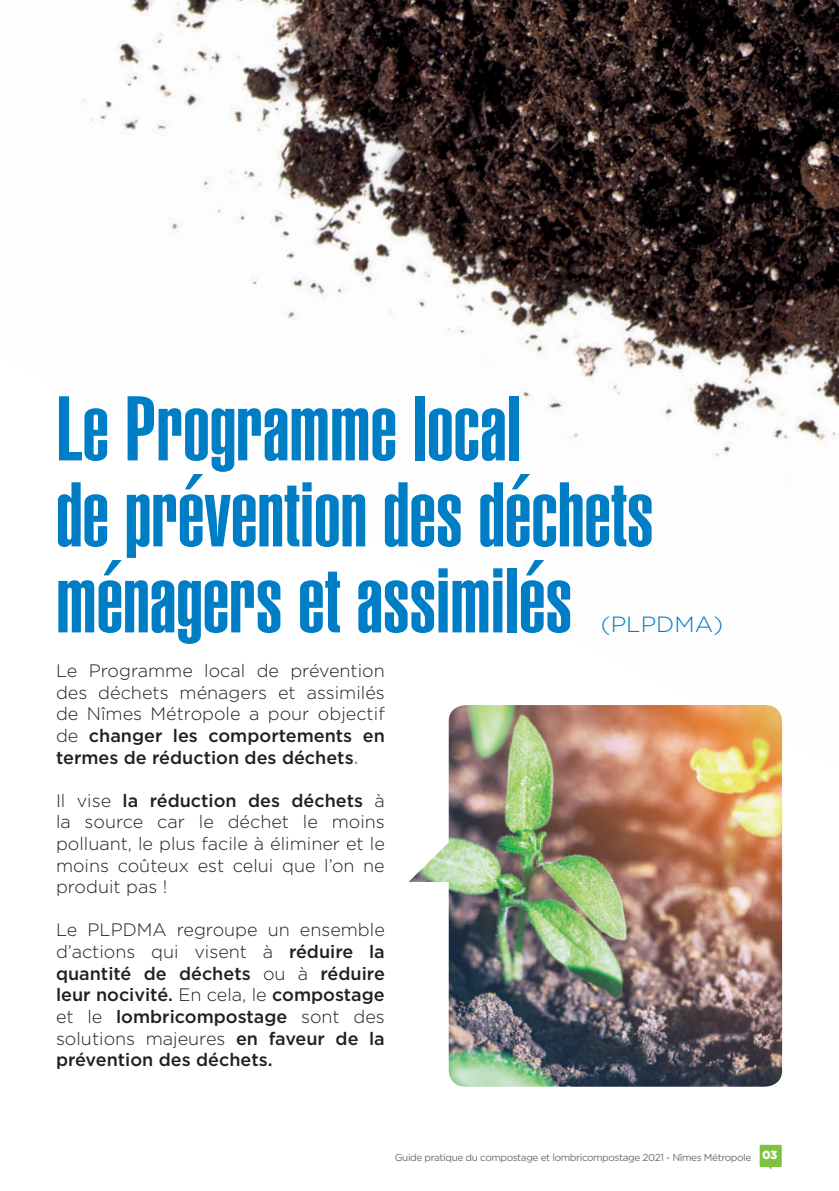
<style>
.page{position:relative;width:839px;height:1191px;background:#fff}
.page>*{position:absolute;margin:0;border:0;box-sizing:border-box;transform-origin:0 0}
.t1{font:900 extra-condensed 90px/86px "Helvetica";color:#007ec5;scale:1.06 1}
.t2{font:300 22px "Gotham";color:#007ec5;scale:1.06 1}
.t3{font:300 18px/21.6px "Gotham";color:#231f20;text-align:justify}
.t4{font:500 18px/21.6px "Gotham";color:#231f20;text-align:justify}
.t5{font:10px "Gotham";letter-spacing:-.04em;color:#6c6d70}
.s1{font-weight:500}
.s2{font-weight:500;color:#7fc241}
.s3{font-weight:300}
</style>
<div class="page">
<img style="left:82px;top:0;width:757px;height:784px">
<svg style="left:760px;top:1145px;width:22px;height:24px"></svg>
<img style="left:409px;top:705px;width:373px;height:381px">
<h1 class="t1" style="left:56px;top:385px;width:565px">Le Programme local<br>de prévention des déchets ménagers et assimilés</h1>
<p class="t2" style="left:601px;top:611px;width:117px">(PLPDMA)</p>
<p class="t3" style="left:56px;top:659px;width:330px">Le Programme local de prévention des déchets ménagers et assimilés de Nîmes Métropole a pour objectif de <span class="s1">changer les comportements en termes de réduction des déchets</span><span class="s2">.</span></p>
<p class="t3" style="left:56px;top:789px;width:330px">Il vise <span class="s1">la réduction des déchets</span> à la source car le déchet le moins polluant, le plus facile à éliminer et le moins coûteux est celui que l’on ne produit pas !</p>
<p class="t4" style="left:56px;top:919px;width:330px"><span class="s3">Le PLPDMA regroupe un ensemble d’actions qui visent à</span> réduire la quantité de déchets <span class="s3">ou à</span> réduire leur nocivité. <span class="s3">En cela, le</span> compostage <span class="s3">et le</span> lombricompostage <span class="s3">sont des solutions majeures</span> en faveur de la prévention des déchets.</p>
<p class="t5" style="left:395px;top:1151px;width:384px">Guide pratique du compostage et lombricompostage 2021 - Nîmes Métropole <sup>03</sup></p>
</div>
